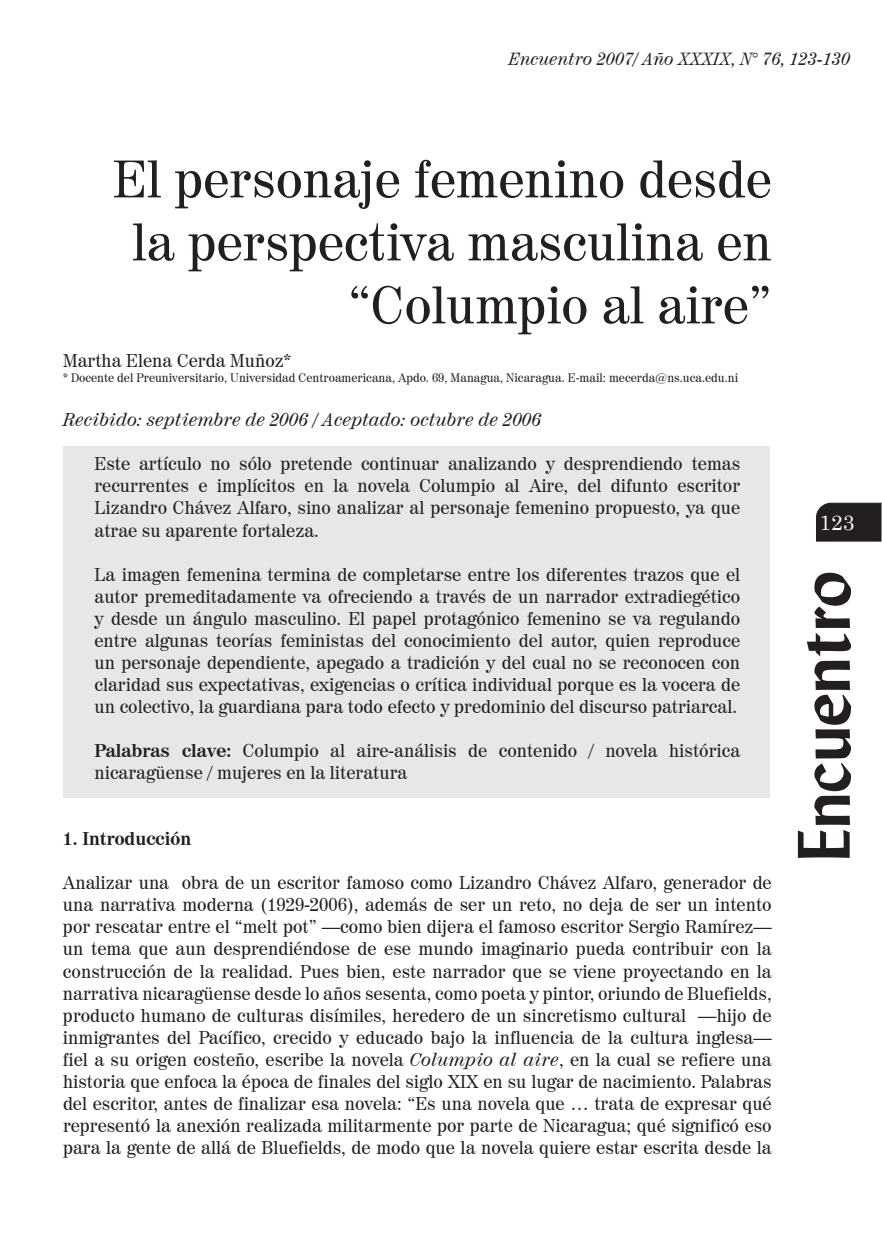
<style>
.page{position:relative;width:882px;height:1260px;background:#fff}
.page>*{position:absolute;margin:0;border:0;box-sizing:border-box;transform-origin:0 0}
.t1{font:700 73.5px "Lydian BT";color:#231f20}
.titulos{font:52.5px/63px "Century 725 BT";color:#231f20;text-align:right}
.t2{font:21px "Century Schoolbook";color:#fff}
.Texto{font:18.38px/22.1px "Century 725 BT";color:#231f20;text-align:justify}
.Texto_abastrac{font:18.38px/22.1px "Century 725 BT";color:#231f20;text-align:justify}
.Texto-2{font:italic 18.38px "Century 725 BT";color:#231f20}
.Texto-3{font:700 18.38px "Century 725 BT";color:#231f20}
.t3{font:italic 17.5px "Century 725 BT";color:#231f20}
.NOTAS{font:12.25px "Century 725 BT";color:#231f20}
.s1{font-weight:700}
.s2{font-style:italic}
</style>
<div class="page">
<svg style="left:816px;top:503px;width:66px;height:39px"></svg>
<div style="left:63px;top:446px;width:707px;height:352px;background:#e6e7e9"></div>
<p class="t3" style="left:509px;top:48px;width:343px">Encuentro 2007/ Año XXXIX, N° 76, 123-130</p>
<p class="titulos" style="left:113px;top:147px;width:660px">El personaje femenino desde la perspectiva masculina en “Columpio al aire”</p>
<p class="Texto" style="left:63px;top:350px;width:229px">Martha Elena Cerda Muñoz*</p>
<p class="NOTAS" style="left:63px;top:370px;width:677px">* Docente del Preuniversitario, Universidad Centroamericana, Apdo. 69, Managua, Nicaragua. E-mail: mecerda@ns.uca.edu.ni</p>
<p class="Texto-2" style="left:63px;top:408px;width:480px">Recibido: septiembre de 2006 / Aceptado: octubre de 2006</p>
<p class="Texto_abastrac" style="left:94px;top:453px;width:647px">Este artículo no sólo pretende continuar analizando y desprendiendo temas recurrentes e implícitos en la novela Columpio al Aire, del difunto escritor Lizandro Chávez Alfaro, sino analizar al personaje femenino propuesto, ya que atrae su aparente fortaleza.</p>
<p class="Texto_abastrac" style="left:94px;top:563px;width:647px">La imagen femenina termina de completarse entre los diferentes trazos que el autor premeditadamente va ofreciendo a través de un narrador extradiegético y desde un ángulo masculino. El papel protagónico femenino se va regulando entre algunas teorías feministas del conocimiento del autor, quien reproduce un personaje dependiente, apegado a tradición y del cual no se reconocen con claridad sus expectativas, exigencias o crítica individual porque es la vocera de un colectivo, la guardiana para todo efecto y predominio del discurso patriarcal.</p>
<p class="Texto_abastrac" style="left:94px;top:739px;width:647px"><span class="s1">Palabras clave:</span> Columpio al aire-análisis de contenido / novela histórica nicaragüense / mujeres en la literatura</p>
<p class="Texto-3" style="left:63px;top:827px;width:130px">1. Introducción</p>
<p class="Texto" style="left:63px;top:872px;width:710px">Analizar una obra de un escritor famoso como Lizandro Chávez Alfaro, generador de una narrativa moderna (1929-2006), además de ser un reto, no deja de ser un intento por rescatar entre el “melt pot” —como bien dijera el famoso escritor Sergio Ramírez— un tema que aun desprendiéndose de ese mundo imaginario pueda contribuir con la construcción de la realidad. Pues bien, este narrador que se viene proyectando en la narrativa nicaragüense desde lo años sesenta, como poeta y pintor, oriundo de Bluefields, producto humano de culturas disímiles, heredero de un sincretismo cultural —hijo de inmigrantes del Pacífico, crecido y educado bajo la influencia de la cultura inglesa— fiel a su origen costeño, escribe la novela <span class="s2">Columpio al aire</span>, en la cual se refiere una historia que enfoca la época de finales del siglo XIX en su lugar de nacimiento. Palabras del escritor, antes de finalizar esa novela: “Es una novela que … trata de expresar qué representó la anexión realizada militarmente por parte de Nicaragua; qué significó eso para la gente de allá de Bluefields, de modo que la novela quiere estar escrita desde la</p>
<p class="t2" style="left:819px;top:505px;width:24px">123</p>
<h1 class="t1" style="left:779px;top:862px;width:292px;rotate:-90deg">Encuentro</h1>
</div>
